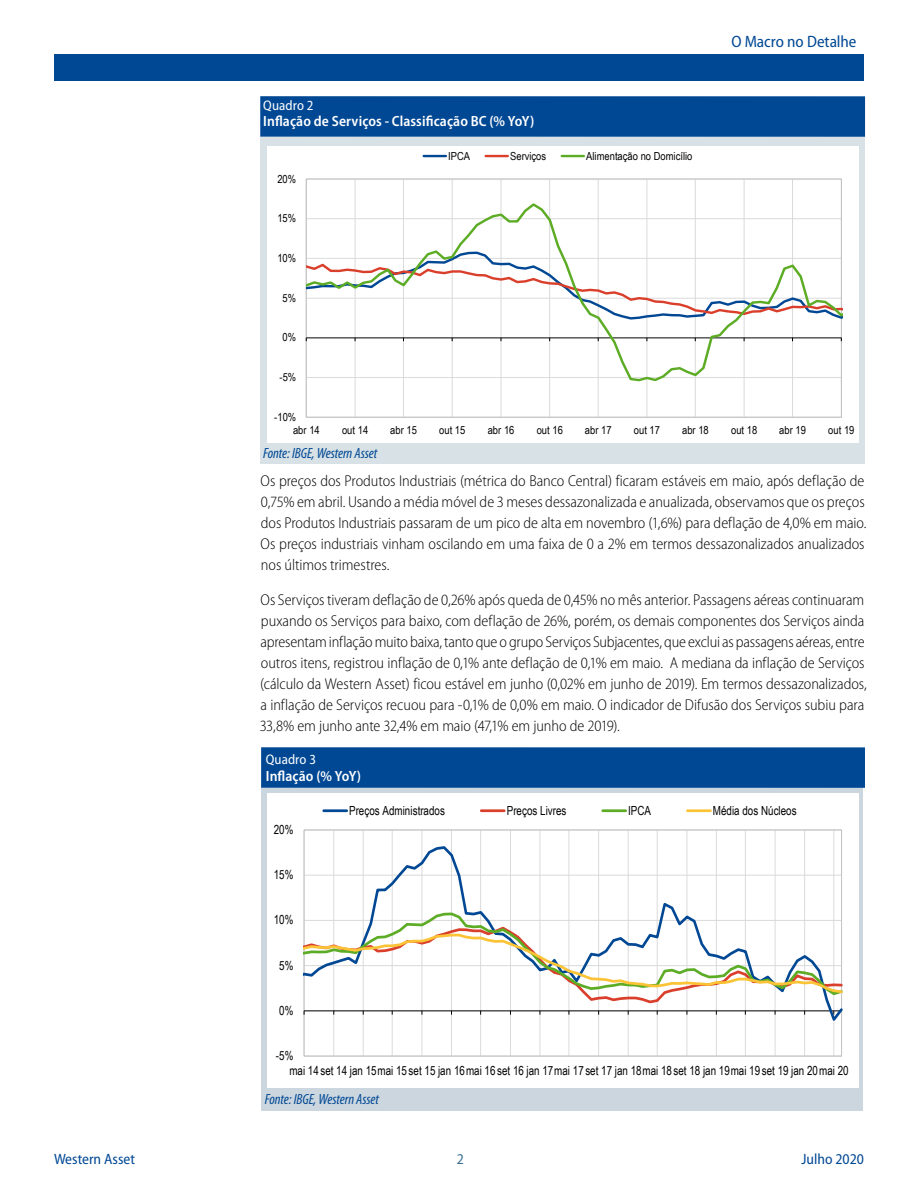
<style>
.page{position:relative;width:918px;height:1188px;background:#fff}
.page>*{position:absolute;margin:0;border:0;box-sizing:border-box;transform-origin:0 0}
.t1{font:semi-condensed 16.5px "Myriad Pro";color:#004894}
.t2{font:300 semi-condensed 15.75px/21px "Myriad Pro";letter-spacing:-.005em;color:#000}
.t3{font:semi-condensed 15px "Myriad Pro";color:#004894}
.t4{font:semi-condensed 15px "Myriad Pro";color:#3b6e8f}
.t5{font:600 semi-condensed 14.85px "Myriad Pro";letter-spacing:.005em;color:#fff}
.t6{font:italic condensed 14.85px "Myriad Pro";letter-spacing:-.005em;color:#004894}
.t7{font:semi-condensed 13.95px "Myriad Pro";letter-spacing:.005em;color:#fff}
.t8{font:12.6px "Arial Narrow";color:#000;scale:.95 1}
.t9{font:11.1px "Arial Narrow";color:#000}
</style>
<div class="page">
<div style="left:54px;top:54px;width:810px;height:27px;background:#004894"></div>
<div style="left:260px;top:137px;width:605px;height:327px;background:#d8e1e5"></div>
<div style="left:260px;top:96px;width:605px;height:41px;background:#004894"></div>
<div style="left:261px;top:783px;width:602px;height:328px;background:#cbd6df"></div>
<div style="left:261px;top:747px;width:604px;height:41px;background:#004894"></div>
<div style="left:267px;top:146px;width:591px;height:296px;background:#fff"></div>
<hr style="left:355px;top:179px;width:1px;height:238px;background:#dadada">
<hr style="left:403px;top:179px;width:1px;height:238px;background:#dadada">
<hr style="left:452px;top:179px;width:1px;height:238px;background:#dadada">
<hr style="left:501px;top:179px;width:1px;height:238px;background:#dadada">
<hr style="left:549px;top:179px;width:1px;height:238px;background:#dadada">
<hr style="left:598px;top:179px;width:1px;height:238px;background:#dadada">
<hr style="left:646px;top:179px;width:1px;height:238px;background:#dadada">
<hr style="left:695px;top:179px;width:1px;height:238px;background:#dadada">
<hr style="left:744px;top:179px;width:1px;height:238px;background:#dadada">
<hr style="left:792px;top:179px;width:1px;height:238px;background:#dadada">
<svg style="left:306px;top:187px;width:536px;height:196px"></svg>
<hr style="left:424px;top:155px;width:22px;height:2px;background:#004794">
<hr style="left:486px;top:155px;width:22px;height:2px;background:#da3f2c">
<hr style="left:562px;top:155px;width:22px;height:2px;background:#5dac25">
<div style="left:267px;top:793px;width:591px;height:295px;background:#fff"></div>
<hr style="left:333px;top:830px;width:1px;height:226px;background:#dadada">
<hr style="left:363px;top:830px;width:1px;height:226px;background:#dadada">
<hr style="left:392px;top:830px;width:1px;height:226px;background:#dadada">
<hr style="left:421px;top:830px;width:1px;height:226px;background:#dadada">
<hr style="left:451px;top:830px;width:1px;height:226px;background:#dadada">
<hr style="left:480px;top:830px;width:1px;height:226px;background:#dadada">
<hr style="left:510px;top:830px;width:1px;height:226px;background:#dadada">
<hr style="left:539px;top:830px;width:1px;height:226px;background:#dadada">
<hr style="left:568px;top:830px;width:1px;height:226px;background:#dadada">
<hr style="left:598px;top:830px;width:1px;height:226px;background:#dadada">
<hr style="left:628px;top:830px;width:1px;height:226px;background:#dadada">
<hr style="left:657px;top:830px;width:1px;height:226px;background:#dadada">
<hr style="left:686px;top:830px;width:1px;height:226px;background:#dadada">
<hr style="left:716px;top:830px;width:1px;height:226px;background:#dadada">
<hr style="left:745px;top:830px;width:1px;height:226px;background:#dadada">
<hr style="left:775px;top:830px;width:1px;height:226px;background:#dadada">
<hr style="left:804px;top:830px;width:1px;height:226px;background:#dadada">
<hr style="left:833px;top:830px;width:1px;height:226px;background:#dadada">
<svg style="left:304px;top:845px;width:538px;height:180px"></svg>
<svg style="left:304px;top:911px;width:538px;height:14px"></svg>
<svg style="left:304px;top:925px;width:538px;height:80px"></svg>
<hr style="left:324px;top:809px;width:23px;height:3px;background:#004794">
<hr style="left:481px;top:809px;width:23px;height:3px;background:#da3f2c">
<hr style="left:603px;top:809px;width:23px;height:3px;background:#5dac25">
<hr style="left:687px;top:809px;width:23px;height:3px;background:#fbc336">
<p class="t7" style="left:263px;top:98px;width:52px">Quadro 2</p>
<p class="t5" style="left:263px;top:113px;width:273px">Inflação de Serviços - Classificação BC (% YoY)</p>
<p class="t9" style="left:277px;top:171px;width:20px">20%</p>
<p class="t9" style="left:277px;top:210px;width:20px">15%</p>
<p class="t9" style="left:277px;top:250px;width:20px">10%</p>
<p class="t9" style="left:283px;top:290px;width:15px">5%</p>
<p class="t9" style="left:283px;top:329px;width:15px">0%</p>
<p class="t9" style="left:279px;top:369px;width:18px">-5%</p>
<p class="t9" style="left:274px;top:409px;width:24px">-10%</p>
<p class="t9" style="left:448px;top:148px;width:23px">IPCA</p>
<p class="t9" style="left:510px;top:148px;width:38px">Serviços</p>
<p class="t9" style="left:586px;top:148px;width:108px">Alimentação no Domicílio</p>
<p class="t1" style="left:731px;top:32px;width:127px">O Macro no Detalhe</p>
<p class="t9" style="left:293px;top:422px;width:28px">abr 14</p>
<p class="t9" style="left:342px;top:422px;width:28px">out 14</p>
<p class="t9" style="left:390px;top:422px;width:28px">abr 15</p>
<p class="t9" style="left:439px;top:422px;width:28px">out 15</p>
<p class="t9" style="left:488px;top:422px;width:28px">abr 16</p>
<p class="t9" style="left:537px;top:422px;width:28px">out 16</p>
<p class="t9" style="left:585px;top:422px;width:28px">abr 17</p>
<p class="t9" style="left:634px;top:422px;width:28px">out 17</p>
<p class="t9" style="left:682px;top:422px;width:28px">abr 18</p>
<p class="t9" style="left:731px;top:422px;width:28px">out 18</p>
<p class="t9" style="left:779px;top:422px;width:28px">abr 19</p>
<p class="t9" style="left:828px;top:422px;width:28px">out 19</p>
<p class="t6" style="left:263px;top:445px;width:116px">Fonte: IBGE, Western Asset</p>
<p class="t2" style="left:261px;top:471px;width:608px">Os preços dos Produtos Industriais (métrica do Banco Central) ficaram estáveis em maio, após deflação de 0,75% em abril. Usando a média móvel de 3 meses dessazonalizada e anualizada, observamos que os preços dos Produtos Industriais passaram de um pico de alta em novembro (1,6%) para deflação de 4,0% em maio.<br>Os preços industriais vinham oscilando em uma faixa de 0 a 2% em termos dessazonalizados anualizados nos últimos trimestres.</p>
<p class="t2" style="left:260px;top:589px;width:609px">Os Serviços tiveram deflação de 0,26% após queda de 0,45% no mês anterior. Passagens aéreas continuaram puxando os Serviços para baixo, com deflação de 26%, porém, os demais componentes dos Serviços ainda apresentam inflação muito baixa, tanto que o grupo Serviços Subjacentes, que exclui as passagens aéreas, entre outros itens, registrou inflação de 0,1% ante deflação de 0,1% em maio. A mediana da inflação de Serviços (cálculo da Western Asset) ficou estável em junho (0,02% em junho de 2019). Em termos dessazonalizados, a inflação de Serviços recuou para -0,1% de 0,0% em maio. O indicador de Difusão dos Serviços subiu para 33,8% em junho ante 32,4% em maio (47,1% em junho de 2019).</p>
<p class="t7" style="left:266px;top:752px;width:52px">Quadro 3</p>
<p class="t5" style="left:266px;top:768px;width:97px">Inflação (% YoY)</p>
<p class="t8" style="left:274px;top:820px;width:22px">20%</p>
<p class="t8" style="left:274px;top:866px;width:22px">15%</p>
<p class="t8" style="left:274px;top:911px;width:22px">10%</p>
<p class="t8" style="left:279px;top:956px;width:16px">5%</p>
<p class="t8" style="left:279px;top:1001px;width:16px">0%</p>
<p class="t8" style="left:276px;top:1046px;width:20px">-5%</p>
<p class="t8" style="left:349px;top:801px;width:102px">Preços Administrados</p>
<p class="t8" style="left:507px;top:801px;width:64px">Preços Livres</p>
<p class="t8" style="left:628px;top:801px;width:26px">IPCA</p>
<p class="t8" style="left:713px;top:801px;width:90px">Média dos Núcleos</p>
<p class="t8" style="left:289px;top:1062px;width:590px">mai 14 set 14 jan 15mai 15 set 15 jan 16mai 16 set 16 jan 17mai 17 set 17 jan 18mai 18 set 18 jan 19mai 19 set 19 jan 20mai 20</p>
<p class="t6" style="left:265px;top:1091px;width:116px">Fonte: IBGE, Western Asset</p>
<p class="t3" style="left:54px;top:1151px;width:83px">Western Asset</p>
<p class="t3" style="left:801px;top:1151px;width:64px">Julho 2020</p>
<p class="t4" style="left:457px;top:1151px;width:9px">2</p>
</div>
